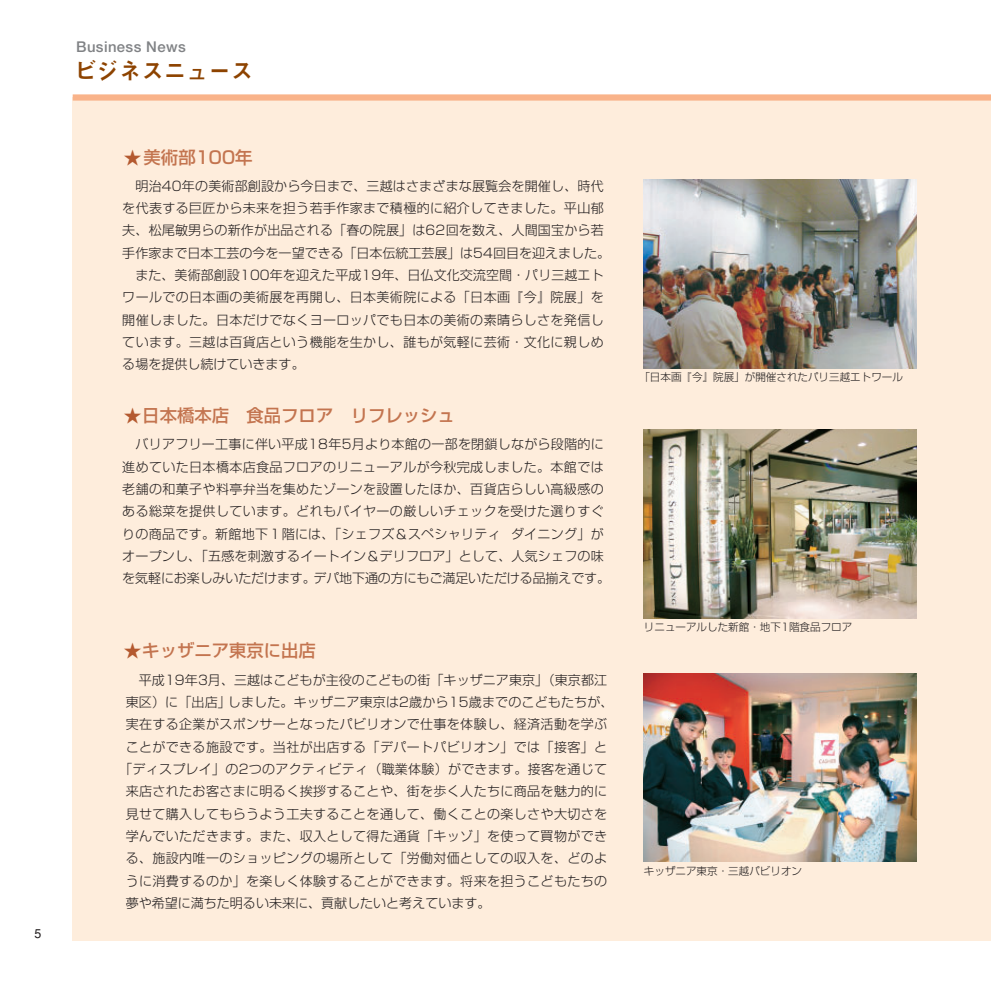
<style>
.page{position:relative;width:991px;height:991px;background:#fff}
.page>*{position:absolute;margin:0;border:0;box-sizing:border-box;transform-origin:0 0}
.t1{font:22.4px "Midashi Go MB31";color:#8d4300}
.t2{font:500 17.32px "Shin Go";color:#c3744f}
.t3{font:700 14.88px "Futo Go B101";letter-spacing:.025em;color:#808285}
.t4{font:300 12.95px/22.4px "Shin Go";letter-spacing:.025em;color:#231f20;text-align:center}
.t5{font:300 12.95px "Shin Go";color:#231f20}
.t6{font:300 12.95px "Shin Go";letter-spacing:.005em;color:#231f20}
.t7{font:500 12.42px "Gothic BBB";color:#231f20}
.t8{font:300 10.5px "Shin Go";color:#231f20}
.s1{color:#b4592f}
</style>
<div class="page">
<div style="left:73px;top:97px;width:917px;height:844px;background:#feeddc"></div>
<img style="left:643px;top:179px;width:273px;height:189px">
<div style="left:73px;top:94px;width:917px;height:7px;background:#f9b38a"></div>
<img style="left:643px;top:429px;width:273px;height:189px">
<img style="left:643px;top:673px;width:273px;height:188px">
<p class="t7" style="left:34px;top:928px;width:8px">5</p>
<p class="t3" style="left:76px;top:41px;width:111px">Business News</p>
<h1 class="t1" style="left:74px;top:62px;width:180px">ビジネスニュース</h1>
<h2 class="t2" style="left:124px;top:151px;width:130px"><span class="s1">★</span>美術部100年</h2>
<p class="t4" style="left:135px;top:176px;width:470px">明治40年の美術部創設から今日まで、三越はさまざまな展覧会を開催し、時代</p>
<p class="t4" style="left:122px;top:199px;width:483px">を代表する巨匠から未来を担う若手作家まで積極的に紹介してきました。平山郁</p>
<p class="t4" style="left:122px;top:221px;width:483px">夫、松尾敏男らの新作が出品される「春の院展」は62回を数え、人間国宝から若</p>
<p class="t5" style="left:122px;top:248px;width:489px">手作家まで日本工芸の今を一望できる「日本伝統工芸展」は54回目を迎えました。</p>
<p class="t6" style="left:135px;top:270px;width:470px">また、美術部創設100年を迎えた平成19年、日仏文化交流空間・パリ三越エト</p>
<p class="t4" style="left:122px;top:288px;width:483px">ワールでの日本画の美術展を再開し、日本美術院による「日本画『今』院展」を</p>
<p class="t4" style="left:122px;top:310px;width:483px">開催しました。日本だけでなくヨーロッパでも日本の美術の素晴らしさを発信し</p>
<p class="t4" style="left:122px;top:333px;width:483px">ています。三越は百貨店という機能を生かし、誰もが気軽に芸術・文化に親しめ</p>
<p class="t5" style="left:122px;top:359px;width:184px">る場を提供し続けていきます。</p>
<h2 class="t2" style="left:124px;top:409px;width:332px"><span class="s1">★</span>日本橋本店　食品フロア　リフレッシュ</h2>
<p class="t4" style="left:122px;top:435px;width:489px">バリアフリー工事に伴い平成18年5月より本館の一部を閉鎖しながら段階的に<br>進めていた日本橋本店食品フロアのリニューアルが今秋完成しました。本館では老舗の和菓子や料亭弁当を集めたゾーンを設置したほか、百貨店らしい高級感のある総菜を提供しています。どれもバイヤーの厳しいチェックを受けた選りすぐりの商品です。新館地下１階には、「シェフズ＆スペシャリティ ダイニング」がオープンし、「五感を刺激するイートイン＆デリフロア」として、人気シェフの味を気軽にお楽しみいただけます。デパ地下通の方にもご満足いただける品揃えです。</p>
<h2 class="t2" style="left:124px;top:644px;width:193px"><span class="s1">★</span>キッザニア東京に出店</h2>
<p class="t6" style="left:139px;top:674px;width:470px">平成19年3月、三越はこどもが主役のこどもの街「キッザニア東京」（東京都江</p>
<p class="t4" style="left:126px;top:692px;width:489px">東区）に「出店」しました。キッザニア東京は2歳から15歳までのこどもたちが、</p>
<p class="t4" style="left:126px;top:715px;width:483px">実在する企業がスポンサーとなったパビリオンで仕事を体験し、経済活動を学ぶ</p>
<p class="t4" style="left:126px;top:737px;width:483px">ことができる施設です。当社が出店する「デパートパビリオン」では「接客」と</p>
<p class="t4" style="left:119px;top:759px;width:489px">「ディスプレイ」の2つのアクティビティ（職業体験）ができます。接客を通じて</p>
<p class="t4" style="left:126px;top:781px;width:483px">来店されたお客さまに明るく挨拶することや、街を歩く人たちに商品を魅力的に</p>
<p class="t4" style="left:126px;top:804px;width:483px">見せて購入してもらうよう工夫することを通して、働くことの楽しさや大切さを</p>
<p class="t4" style="left:126px;top:826px;width:483px">学んでいただきます。また、収入として得た通貨「キッゾ」を使って買物ができ</p>
<p class="t4" style="left:126px;top:848px;width:483px">る、施設内唯一のショッピングの場所として「労働対価としての収入を、どのよ</p>
<p class="t4" style="left:126px;top:871px;width:483px">うに消費するのか」を楽しく体験することができます。将来を担うこどもたちの</p>
<p class="t5" style="left:126px;top:898px;width:366px">夢や希望に満ちた明るい未来に、貢献したいと考えています。</p>
<p class="t8" style="left:639px;top:373px;width:265px">「日本画『今』院展」が開催されたパリ三越エトワール</p>
<p class="t8" style="left:644px;top:623px;width:210px">リニューアルした新館・地下1階食品フロア</p>
<p class="t8" style="left:644px;top:867px;width:160px">キッザニア東京・三越パビリオン</p>
</div>
